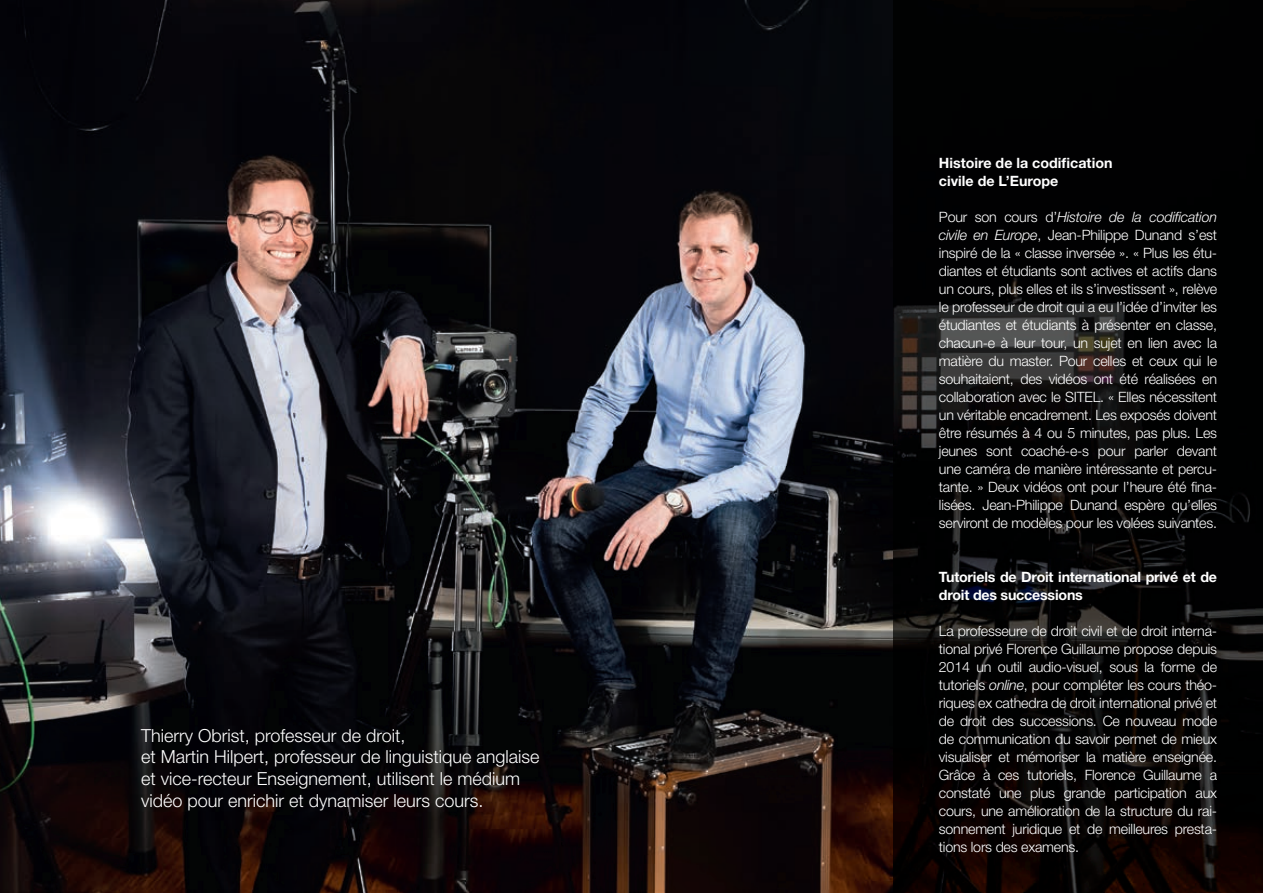
<style>
.page{position:relative;width:1263px;height:893px;background:#fff}
.page>*{position:absolute;margin:0;border:0;box-sizing:border-box;transform-origin:0 0}
.t1{font:300 18px/21.6px "Helvetica Neue";color:#fff}
.t2{font:300 14.25px/18px "Helvetica Neue";letter-spacing:-.015em;color:#fff;text-align:justify}
.t3{font:700 14.25px/18px "Helvetica Neue";letter-spacing:-.015em;color:#fff}
.s1{font-style:italic}
</style>
<div class="page">
<img style="left:0;top:0;width:1263px;height:893px">
<p class="t1" style="left:141px;top:724px;width:400px">Thierry Obrist, professeur de droit,<br>et Martin Hilpert, professeur de linguistique anglaise et vice-recteur Enseignement, utilisent le médium vidéo pour enrichir et dynamiser leurs cours.</p>
<p class="t3" style="left:939px;top:154px;width:175px">Histoire de la codification civile de L’Europe</p>
<p class="t2" style="left:939px;top:208px;width:280px">Pour son cours d’<span class="s1">Histoire de la codification civile en Europe</span>, Jean-Philippe Dunand s’est inspiré de la « classe inversée ». « Plus les étu&shy;diantes et étudiants sont actives et actifs dans un cours, plus elles et ils s’investissent », relève le professeur de droit qui a eu l’idée d’inviter les étudiantes et étudiants à présenter en classe, chacun-e à leur tour, un sujet en lien avec la matière du master. Pour celles et ceux qui le souhaitaient, des vidéos ont été réalisées en collaboration avec le SITEL. « Elles nécessitent un véritable encadrement. Les exposés doivent être résumés à 4 ou 5 minutes, pas plus. Les jeunes sont coaché-e-s pour parler devant une caméra de manière intéressante et percu&shy;tante. » Deux vidéos ont pour l’heure été fina&shy;lisées. Jean-Philippe Dunand espère qu’elles serviront de modèles pour les volées suivantes.</p>
<p class="t3" style="left:939px;top:568px;width:280px">Tutoriels de Droit international privé et de droit des successions</p>
<p class="t2" style="left:939px;top:622px;width:280px">La professeure de droit civil et de droit interna&shy;tional privé Florence Guillaume propose depuis 2014 un outil audio-visuel, sous la forme de tutoriels <span class="s1">online</span>, pour compléter les cours théo&shy;riques ex cathedra de droit international privé et de droit des successions. Ce nouveau mode de communication du savoir permet de mieux visualiser et mémoriser la matière enseignée.<br>Grâce à ces tutoriels, Florence Guillaume a constaté une plus grande participation aux cours, une amélioration de la structure du rai&shy;sonnement juridique et de meilleures presta&shy;tions lors des examens.</p>
</div>
